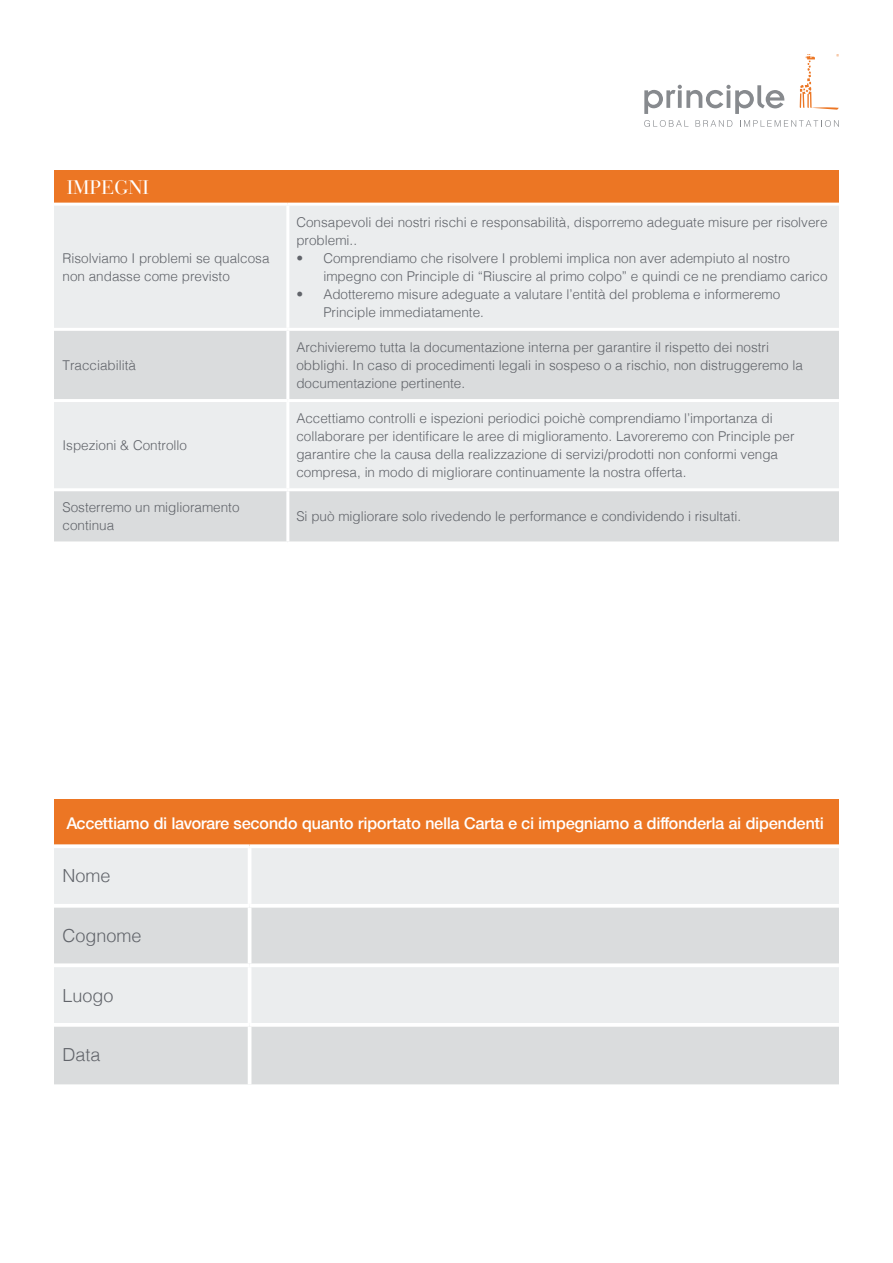
<style>
.page{position:relative;width:893px;height:1263px;background:#fff}
.page>*{position:absolute;margin:0;border:0;box-sizing:border-box;transform-origin:0 0}
.t1{font:19.5px "Bauer Bodoni Std";color:#fff}
.t2{font:300 18px "Helvetica";color:#61646a}
.t3{font:500 16.5px "Helvetica";letter-spacing:.01em;color:#fff}
.t4{font:300 13.5px/18px "Helvetica";color:#61646a}
</style>
<div class="page">
<svg style="left:644px;top:85px;width:140px;height:29px"></svg>
<svg style="left:800px;top:54px;width:39px;height:56px"></svg>
<svg style="left:644px;top:120px;width:44px;height:7px"></svg>
<svg style="left:695px;top:120px;width:37px;height:7px"></svg>
<svg style="left:740px;top:120px;width:99px;height:7px"></svg>
<div style="left:54px;top:799px;width:785px;height:47px;background:#ec7624"></div>
<div style="left:54px;top:848px;width:785px;height:56px;background:#ebedee"></div>
<svg style="left:54px;top:908px;width:785px;height:176px;background:#dfe1e2"></svg>
<svg style="left:54px;top:844px;width:196px;height:2px"></svg>
<svg style="left:250px;top:844px;width:589px;height:2px"></svg>
<hr style="left:248px;top:848px;width:3px;height:56px;background:#fff">
<svg style="left:54px;top:907px;width:196px;height:1px"></svg>
<svg style="left:251px;top:907px;width:588px;height:1px"></svg>
<hr style="left:248px;top:908px;width:3px;height:55px;background:#fff">
<svg style="left:54px;top:963px;width:196px;height:4px"></svg>
<svg style="left:250px;top:963px;width:589px;height:4px"></svg>
<hr style="left:248px;top:967px;width:3px;height:56px;background:#fff">
<hr style="left:54px;top:1023px;width:196px;height:4px;background:#fff">
<hr style="left:250px;top:1023px;width:589px;height:4px;background:#fff">
<hr style="left:248px;top:1027px;width:3px;height:57px;background:#fff">
<div style="left:54px;top:170px;width:785px;height:34px;background:#ec7624"></div>
<div style="left:54px;top:206px;width:785px;height:122px;background:#ebedee"></div>
<svg style="left:54px;top:331px;width:785px;height:210px;background:#e1e3e4"></svg>
<hr style="left:54px;top:203px;width:234px;height:3px;background:#fff">
<hr style="left:288px;top:203px;width:551px;height:3px;background:#fff">
<hr style="left:286px;top:206px;width:3px;height:122px;background:#fff">
<hr style="left:286px;top:331px;width:3px;height:68px;background:#fff">
<hr style="left:54px;top:399px;width:234px;height:3px;background:#fff">
<hr style="left:288px;top:399px;width:551px;height:3px;background:#fff">
<hr style="left:286px;top:402px;width:3px;height:86px;background:#fff">
<hr style="left:54px;top:488px;width:234px;height:3px;background:#fff">
<hr style="left:288px;top:488px;width:551px;height:3px;background:#fff">
<hr style="left:286px;top:491px;width:3px;height:50px;background:#fff">
<h1 class="t1" style="left:67px;top:176px;width:84px">IMPEGNI</h1>
<p class="t4" style="left:63px;top:248px;width:209px">Risolviamo I problemi se qualcosa non andasse come previsto</p>
<p class="t4" style="left:63px;top:355px;width:75px">Tracciabilità</p>
<p class="t4" style="left:63px;top:435px;width:126px">Ispezioni &amp; Controllo</p>
<p class="t4" style="left:296px;top:212px;width:533px">Consapevoli dei nostri rischi e responsabilità, disporremo adeguate misure per risolvere problemi..</p>
<p class="t4" style="left:323px;top:248px;width:506px;text-indent:-27px">• Comprendiamo che risolvere I problemi implica non aver adempiuto al nostro impegno con Principle di “Riuscire al primo colpo” e quindi ce ne prendiamo carico</p>
<p class="t4" style="left:323px;top:284px;width:458px;text-indent:-27px">• Adotteremo misure adeguate a valutare l’entità del problema e informeremo<br>Principle immediatamente.</p>
<p class="t4" style="left:296px;top:337px;width:508px">Archivieremo tutta la documentazione interna per garantire il rispetto dei nostri obblighi. In caso di procedimenti legali in sospeso o a rischio, non distruggeremo la documentazione pertinente.</p>
<p class="t4" style="left:296px;top:408px;width:500px">Accettiamo controlli e ispezioni periodici poichè comprendiamo l’importanza di collaborare per identificare le aree di miglioramento. Lavoreremo con Principle per garantire che la causa della realizzazione di servizi/prodotti non conformi venga compresa, in modo di migliorare continuamente la nostra offerta.</p>
<p class="t4" style="left:63px;top:497px;width:179px">Sosterremo un miglioramento continua</p>
<p class="t4" style="left:296px;top:506px;width:446px">Si può migliorare solo rivedendo le performance e condividendo i risultati.</p>
<p class="t3" style="left:67px;top:813px;width:758px">Accettiamo di lavorare secondo quanto riportato nella Carta e ci impegniamo a diffonderla ai dipendenti</p>
<h2 class="t2" style="left:63px;top:861px;width:50px">Nome</h2>
<h2 class="t2" style="left:63px;top:920px;width:81px">Cognome</h2>
<h2 class="t2" style="left:63px;top:980px;width:53px">Luogo</h2>
<h2 class="t2" style="left:63px;top:1039px;width:40px">Data</h2>
</div>
